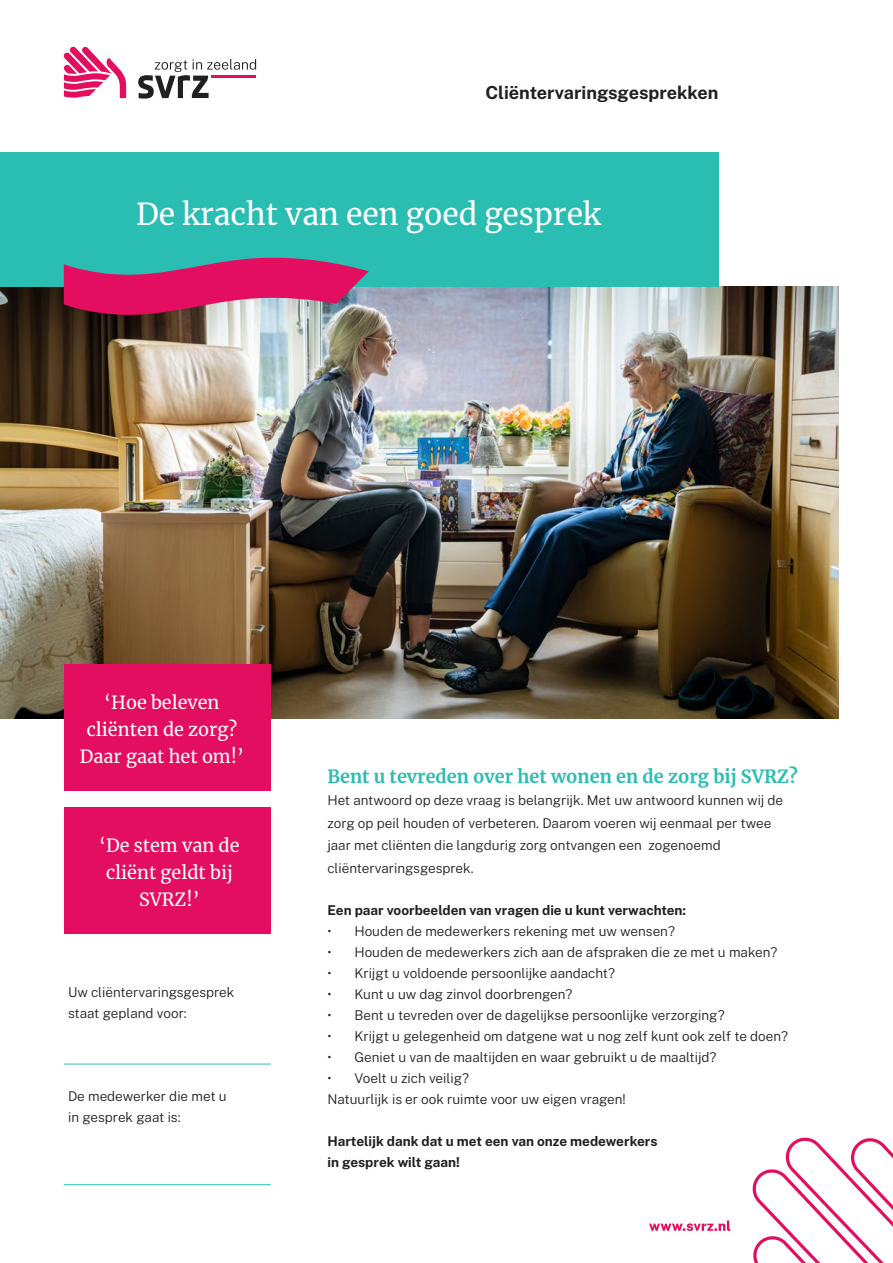
<style>
.page{position:relative;width:893px;height:1263px;background:#fff}
.page>*{position:absolute;margin:0;border:0;box-sizing:border-box;transform-origin:0 0}
.t1{font:30px "Merriweather";color:#fff}
.t2{font:18px/27px "Merriweather";color:#fff;text-align:center}
.t3{font:700 18px "Merriweather";color:#2abdb1}
.t4{font:700 18px "Public Sans";color:#231f20}
.t5{font:300 13.5px/22.5px "Public Sans";color:#231f20}
.t6{font:700 13.5px/21px "Public Sans";color:#231f20}
</style>
<div class="page">
<img style="left:0;top:286px;width:839px;height:433px">
<svg style="left:64px;top:47px;width:62px;height:52px"></svg>
<svg style="left:138px;top:59px;width:118px;height:40px"></svg>
<div style="left:0;top:152px;width:719px;height:134px;background:#2abdb1"></div>
<svg style="left:64px;top:257px;width:305px;height:70px"></svg>
<div style="left:64px;top:664px;width:207px;height:127px;background:#e40e60"></div>
<div style="left:64px;top:807px;width:207px;height:127px;background:#e40e60"></div>
<hr style="left:64px;top:1064px;width:207px;height:1px;background:#2abdb1">
<hr style="left:64px;top:1184px;width:207px;height:1px;background:#2abdb1">
<svg style="left:752px;top:1137px;width:141px;height:126px"></svg>
<svg style="left:649px;top:1220px;width:81px;height:11px"></svg>
<h2 class="t4" style="left:485px;top:80px;width:235px">Cliëntervaringsgesprekken</h2>
<h1 class="t1" style="left:136px;top:193px;width:466px">De kracht van een goed gesprek</h1>
<h2 class="t2" style="left:80px;top:689px;width:166px">‘Hoe beleven cliënten de zorg?<br>Daar gaat het om!’</h2>
<h2 class="t2" style="left:99px;top:832px;width:142px">‘De stem van de cliënt geldt bij<br>SVRZ!’</h2>
<p class="t5" style="left:68px;top:981px;width:168px;line-height:21px">Uw cliëntervaringsgesprek staat gepland voor:</p>
<p class="t5" style="left:68px;top:1085px;width:160px;line-height:21px">De medewerker die met u in gesprek gaat is:</p>
<h2 class="t3" style="left:327px;top:764px;width:472px">Bent u tevreden over het wonen en de zorg bij SVRZ?</h2>
<p class="t5" style="left:327px;top:789px;width:457px">Het antwoord op deze vraag is belangrijk. Met uw antwoord kunnen wij de zorg op peil houden of verbeteren. Daarom voeren wij eenmaal per twee jaar met cliënten die langdurig zorg ontvangen een zogenoemd cliëntervaringsgesprek.</p>
<p class="t6" style="left:327px;top:899px;width:360px">Een paar voorbeelden van vragen die u kunt verwachten:</p>
<p class="t5" style="left:327px;top:919px;width:349px">• Houden de medewerkers rekening met uw wensen?</p>
<p class="t5" style="left:327px;top:940px;width:452px">• Houden de medewerkers zich aan de afspraken die ze met u maken?</p>
<p class="t5" style="left:327px;top:961px;width:289px">• Krijgt u voldoende persoonlijke aandacht?</p>
<p class="t5" style="left:327px;top:982px;width:247px">• Kunt u uw dag zinvol doorbrengen?</p>
<p class="t5" style="left:327px;top:1003px;width:399px">• Bent u tevreden over de dagelijkse persoonlijke verzorging?</p>
<p class="t5" style="left:327px;top:1024px;width:462px">• Krijgt u gelegenheid om datgene wat u nog zelf kunt ook zelf te doen?</p>
<p class="t5" style="left:327px;top:1045px;width:390px">• Geniet u van de maaltijden en waar gebruikt u de maaltijd?</p>
<p class="t5" style="left:327px;top:1067px;width:300px;line-height:21px">• Voelt u zich veilig?<br>Natuurlijk is er ook ruimte voor uw eigen vragen!</p>
<p class="t6" style="left:327px;top:1130px;width:332px">Hartelijk dank dat u met een van onze medewerkers in gesprek wilt gaan!</p>
</div>
